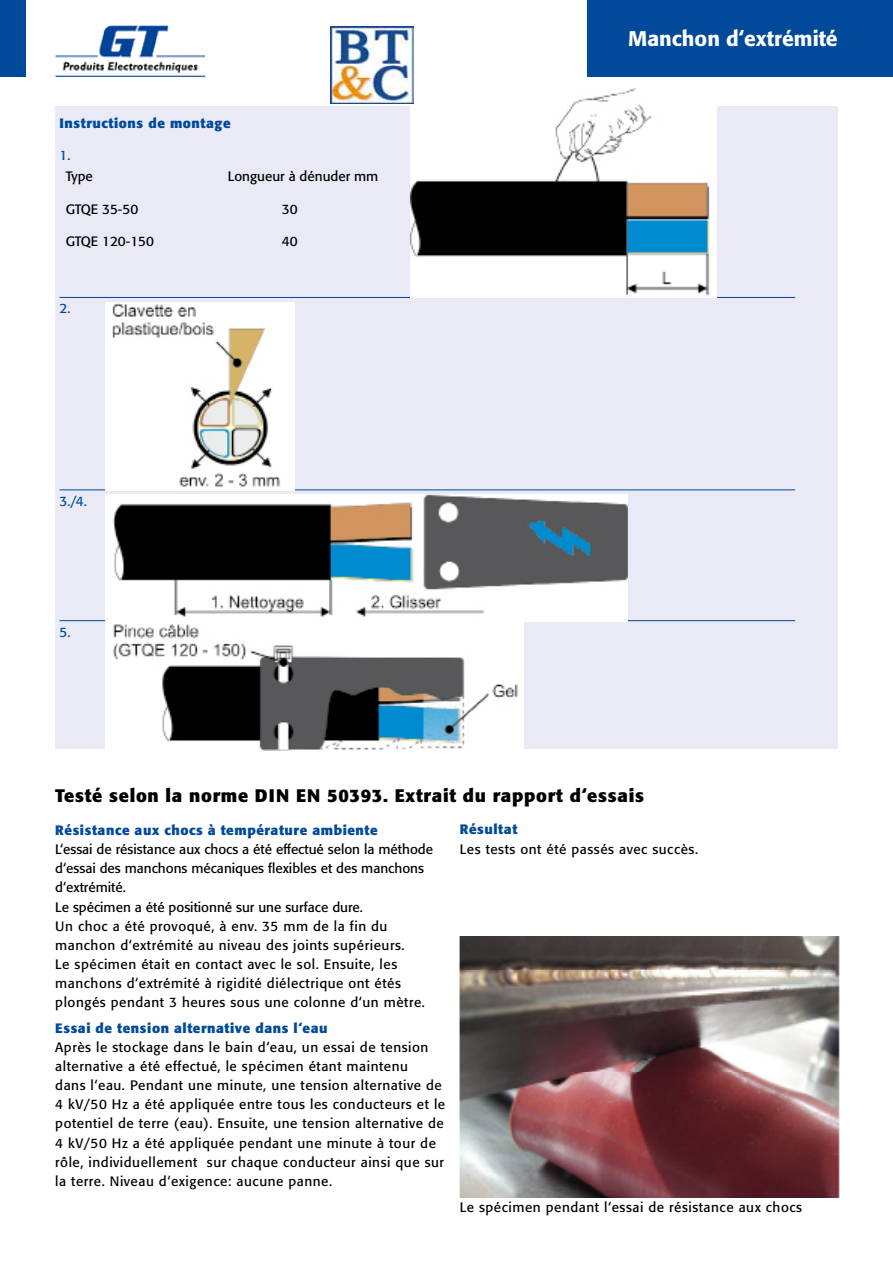
<style>
.page{position:relative;width:893px;height:1263px;background:#fff}
.page>*{position:absolute;margin:0;border:0;box-sizing:border-box;transform-origin:0 0}
.t1{font:500 21px "Formata";color:#fff}
.t2{font:700 18px "Formata";letter-spacing:.04em;color:#000}
.t3{font:13.5px/19.2px "Formata";letter-spacing:.04em;color:#000}
.t4{font:700 13.5px "Formata";letter-spacing:.04em;color:#004a99}
.t5{font:13.5px "Formata";color:#000}
.t6{font:13.5px "Formata";color:#004a99}
</style>
<div class="page">
<div style="left:55px;top:107px;width:783px;height:642px;background:#e9eaf5"></div>
<img style="left:459px;top:937px;width:381px;height:260px">
<hr style="left:60px;top:297px;width:735px;height:1px;background:#004a99">
<hr style="left:60px;top:620px;width:735px;height:1px;background:#004a99">
<div style="left:106px;top:382px;width:39px;height:113px;background:linear-gradient(to right,#f4f4fa,#f4f4fa)"></div>
<hr style="left:60px;top:489px;width:735px;height:1px;background:#004a99">
<div style="left:0;top:0;width:26px;height:77px;background:#004a99"></div>
<div style="left:587px;top:0;width:306px;height:77px;background:#004a99"></div>
<img style="left:410px;top:88px;width:307px;height:210px">
<img style="left:106px;top:302px;width:188px;height:188px">
<img style="left:106px;top:495px;width:521px;height:127px">
<img style="left:106px;top:622px;width:417px;height:128px">
<img style="left:55px;top:26px;width:149px;height:51px">
<img style="left:331px;top:26px;width:83px;height:78px">
<p class="t4" style="left:60px;top:115px;width:173px">Instructions de montage</p>
<p class="t6" style="left:60px;top:147px;width:12px">1.</p>
<p class="t3" style="left:66px;top:167px;width:29px">Type</p>
<p class="t5" style="left:228px;top:168px;width:152px">Longueur à dénuder mm</p>
<p class="t3" style="left:66px;top:199px;width:74px">GTQE 35-50</p>
<p class="t3" style="left:282px;top:199px;width:17px">30</p>
<p class="t5" style="left:66px;top:233px;width:90px">GTQE 120-150</p>
<p class="t3" style="left:282px;top:232px;width:17px">40</p>
<p class="t6" style="left:60px;top:300px;width:12px">2.</p>
<p class="t6" style="left:60px;top:493px;width:29px">3./4.</p>
<p class="t6" style="left:60px;top:624px;width:12px">5.</p>
<h1 class="t1" style="left:628px;top:26px;width:211px">Manchon d‘extrémité</h1>
<h2 class="t2" style="left:55px;top:785px;width:590px">Testé selon la norme DIN EN 50393. Extrait du rapport d‘essais</h2>
<p class="t4" style="left:460px;top:821px;width:59px">Résultat</p>
<p class="t3" style="left:460px;top:839px;width:240px">Les tests ont été passés avec succès.</p>
<p class="t4" style="left:55px;top:822px;width:324px">Résistance aux chocs à température ambiente</p>
<p class="t3" style="left:55px;top:840px;width:379px">L‘essai de résistance aux chocs a été effectué selon la méthode d‘essai des manchons mécaniques flexibles et des manchons d‘extrémité.<br>Le spécimen a été positionné sur une surface dure.<br>Un choc a été provoqué, à env. 35 mm de la fin du manchon d‘extrémité au niveau des joints supérieurs.<br>Le spécimen était en contact avec le sol. Ensuite, les manchons d‘extrémité à rigidité diélectrique ont étés plongés pendant 3 heures sous une colonne d‘un mètre.</p>
<p class="t4" style="left:55px;top:1019px;width:274px">Essai de tension alternative dans l‘eau</p>
<p class="t3" style="left:55px;top:1037px;width:391px">Après le stockage dans le bain d‘eau, un essai de tension alternative a été effectué, le spécimen étant maintenu<br>dans l‘eau. Pendant une minute, une tension alternative de 4 kV/50 Hz a été appliquée entre tous les conducteurs et le potentiel de terre (eau). Ensuite, une tension alternative de 4 kV/50 Hz a été appliquée pendant une minute à tour de rôle, individuellement sur chaque conducteur ainsi que sur la terre. Niveau d‘exigence: aucune panne.</p>
<p class="t3" style="left:460px;top:1197px;width:344px">Le spécimen pendant l‘essai de résistance aux chocs</p>
</div>
